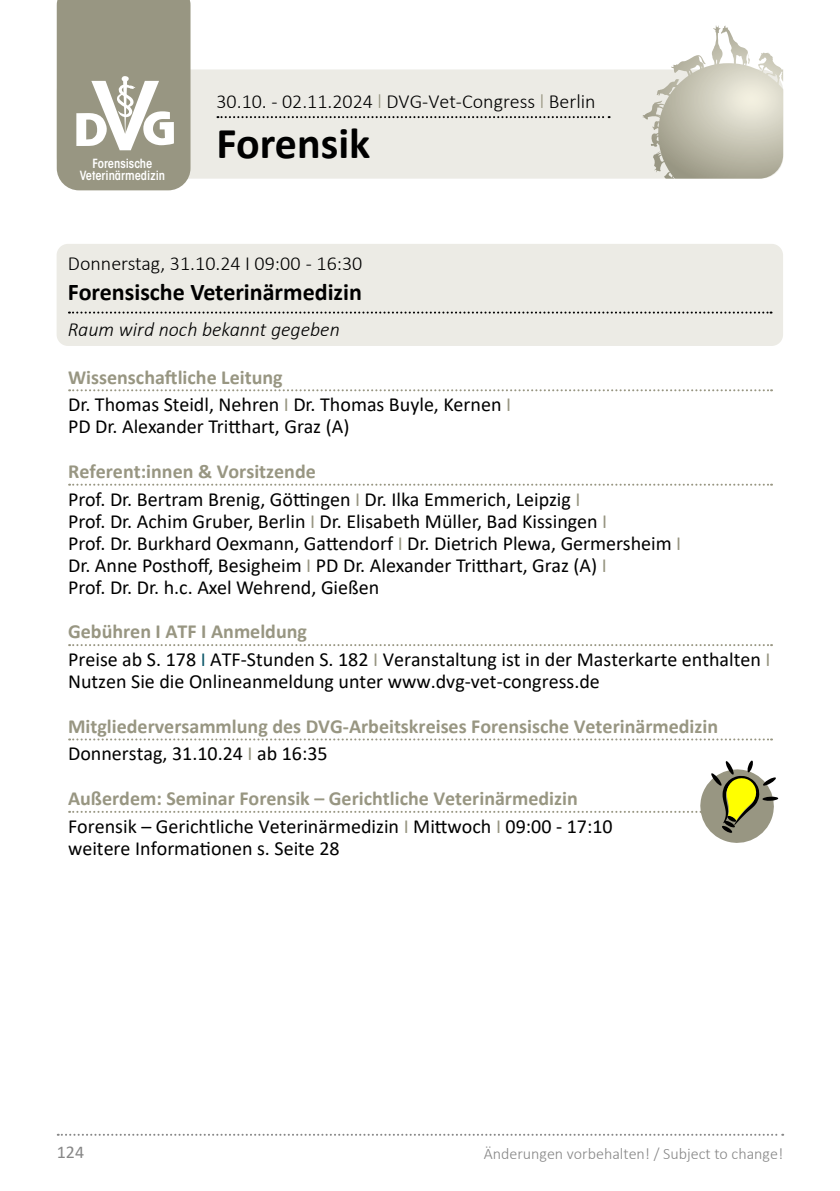
<style>
.page{position:relative;width:840px;height:1191px;background:#fff}
.page>*{position:absolute;margin:0;border:0;box-sizing:border-box;transform-origin:0 0}
.t1{font:700 44px "Calibri";color:#000}
.t2{font:700 24px "Calibri";color:#000}
.t3{font:20px/27.6px "Calibri";color:#000}
.t4{font:700 20px/27.6px "Calibri";color:#989682}
.t5{font:300 20px "Calibri";color:#000}
.t6{font:italic 300 20px "Calibri";color:#000}
.t7{font:18px "Calibri";color:#878787}
.t8{font:300 16px "Calibri";color:#878787}
.t9{font:600 condensed 12.6px/11.8px "ITC Avant Garde Std";color:#fff;text-align:center}
.s1{color:#989682}
.s2{font-weight:700;color:#989682}
.s3{color:#115a6c}
.s4{font-weight:400;color:#000}
.s5{font-weight:400}
</style>
<div class="page">
<svg style="left:58px;top:1133px;width:724px;height:2px"></svg>
<svg style="left:57px;top:69px;width:725px;height:110px;background:#e5e4dc"></svg>
<svg style="left:57px;top:0;width:133px;height:190px;background:#a6a493"></svg>
<svg style="left:642px;top:26px;width:74px;height:104px"></svg>
<svg style="left:217px;top:116px;width:392px;height:2px"></svg>
<div style="left:57px;top:244px;width:725px;height:102px;background:#ecebe5;border-radius:11px"></div>
<svg style="left:69px;top:311px;width:702px;height:2px"></svg>
<svg style="left:69px;top:389px;width:702px;height:2px"></svg>
<svg style="left:69px;top:484px;width:702px;height:2px"></svg>
<svg style="left:69px;top:644px;width:702px;height:2px"></svg>
<svg style="left:69px;top:738px;width:702px;height:2px"></svg>
<svg style="left:69px;top:760px;width:708px;height:83px"></svg>
<p class="t9" style="left:80px;top:158px;width:87px">Forensische<br>Veterinärmedizin</p>
<p class="t5" style="left:216px;top:89px;width:380px">30.10. - 02.11.2024 <span class="s1">l</span> DVG-Vet-Congress <span class="s1">l</span> Berlin</p>
<h1 class="t1" style="left:216px;top:112px;width:155px">Forensik</h1>
<p class="t5" style="left:68px;top:251px;width:296px">Donnerstag, 31.10.24 I 09:00 - 16:30</p>
<p class="t2" style="left:68px;top:275px;width:295px">Forensische Veterinärmedizin</p>
<p class="t6" style="left:68px;top:317px;width:273px">Raum wird noch bekannt gegeben</p>
<p class="t3" style="left:68px;top:363px;width:444px"><span class="s2">Wissenschaftliche Leitung<br></span>Dr. Thomas Steidl, Nehren <span class="s1">I</span> Dr. Thomas Buyle, Kernen <span class="s1">I</span></p>
<p class="t3" style="left:68px;top:412px;width:283px">PD Dr. Alexander Tritthart, Graz (A)</p>
<p class="t3" style="left:68px;top:457px;width:513px"><span class="s2">Referent:innen &amp; Vorsitzende<br></span>Prof. Dr. Bertram Brenig, Göttingen <span class="s1">I</span> Dr. Ilka Emmerich, Leipzig <span class="s1">I</span></p>
<p class="t3" style="left:68px;top:509px;width:614px;line-height:22px">Prof. Dr. Achim Gruber, Berlin <span class="s1">I</span> Dr. Elisabeth Müller, Bad Kissingen <span class="s1">I<br></span>Prof. Dr. Burkhard Oexmann, Gattendorf <span class="s1">I</span> Dr. Dietrich Plewa, Germersheim <span class="s1">I </span>Dr. Anne Posthoff, Besigheim <span class="s1">I</span> PD Dr. Alexander Tritthart, Graz (A) <span class="s1">I<br></span>Prof. Dr. Dr. h.c. Axel Wehrend, Gießen</p>
<p class="t3" style="left:68px;top:617px;width:703px"><span class="s2">Gebühren I ATF I Anmeldung<br></span>Preise ab S. 178 <span class="s3">I</span> ATF-Stunden S. 182 <span class="s1">I</span> Veranstaltung ist in der Masterkarte enthalten <span class="s1">I</span></p>
<p class="t3" style="left:68px;top:667px;width:533px">Nutzen Sie die Onlineanmeldung unter www.dvg-vet-congress.de</p>
<p class="t4" style="left:68px;top:712px;width:651px">Mitgliederversammlung des DVG-Arbeitskreises Forensische Veterinärmedizin<br><span class="s4">Donnerstag, 31.10.24</span> <span class="s5">I</span> <span class="s4">ab 16:35</span></p>
<p class="t3" style="left:68px;top:784px;width:546px"><span class="s2">Außerdem: Seminar Forensik – Gerichtliche Veterinärmedizin<br></span>Forensik – Gerichtliche Veterinärmedizin <span class="s1">I</span> Mittwoch <span class="s1">I</span> 09:00 - 17:10</p>
<p class="t3" style="left:68px;top:834px;width:273px">weitere Informationen s. Seite 28</p>
<p class="t7" style="left:57px;top:1139px;width:29px">124</p>
<p class="t8" style="left:483px;top:1143px;width:301px">Änderungen vorbehalten! / Subject to change!</p>
</div>
